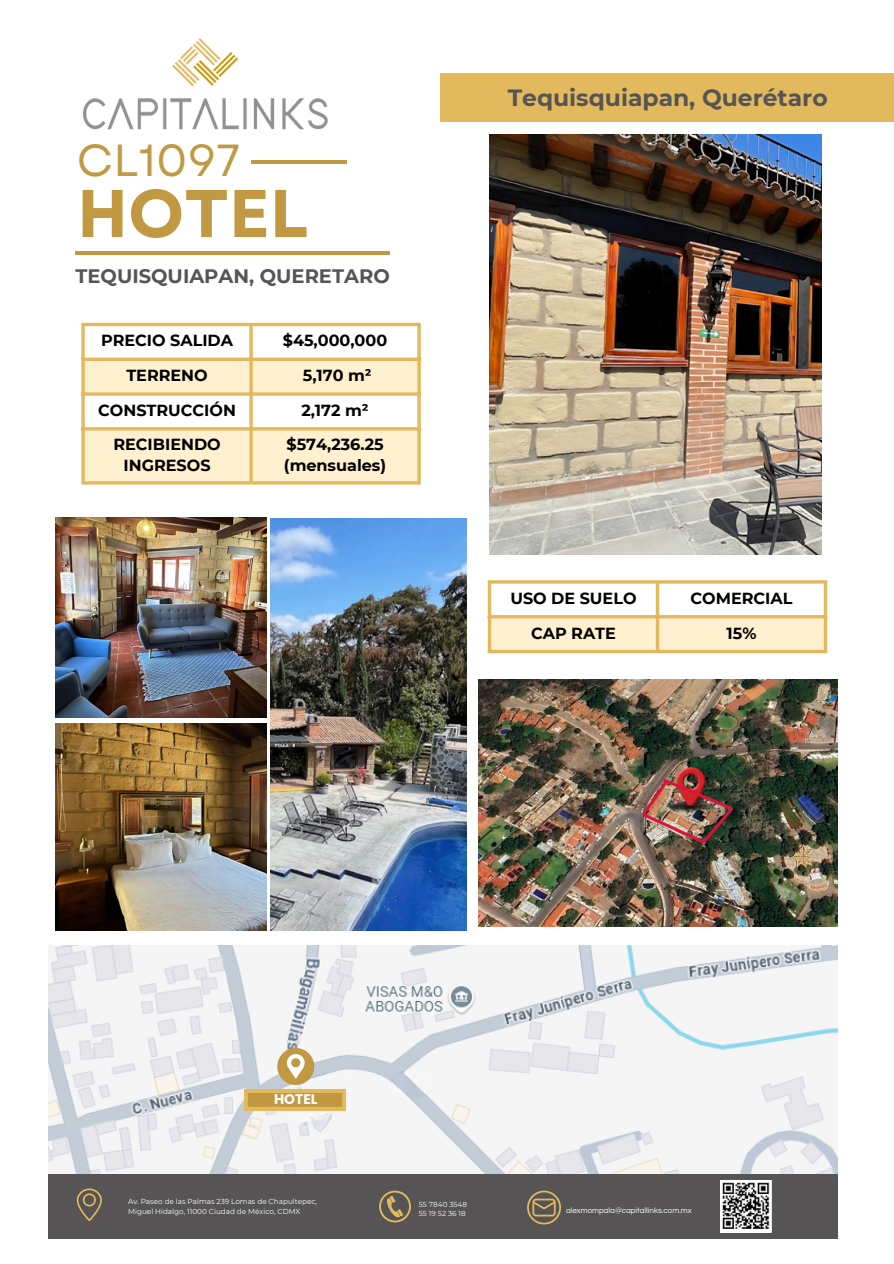
<style>
.page{position:relative;width:894px;height:1264px;background:#fff}
.page>*{position:absolute;margin:0;border:0;box-sizing:border-box;transform-origin:0 0}
.t1{font:700 67.2px "Garet";color:#c29943}
.t2{font:44.85px "Garet";color:#c29943}
.t3{font:700 23.4px "Montserrat";color:#565454}
.t4{font:700 19.5px "Montserrat";color:#565454}
.t5{font:700 16.05px/21.3px "Montserrat";color:#000;text-align:center}
.t6{font:700 13.95px "Poppins";color:#fff}
.t7{font:7.95px "Questrial";color:#fff}
.t8{font:7.2px/9.8px "Montserrat";color:#fff}
</style>
<div class="page">
<img style="left:48px;top:945px;width:789px;height:229px">
<div style="left:48px;top:1174px;width:789px;height:64px;background:#565454"></div>
<img style="left:720px;top:1180px;width:50px;height:52px">
<hr style="left:251px;top:160px;width:96px;height:3px;background:#c29943">
<img style="left:82px;top:38px;width:246px;height:92px">
<hr style="left:75px;top:251px;width:315px;height:4px;background:#c29943">
<svg style="left:85px;top:361px;width:332px;height:120px"></svg>
<svg style="left:81px;top:326px;width:4px;height:155px"></svg>
<svg style="left:249px;top:326px;width:4px;height:155px"></svg>
<hr style="left:417px;top:326px;width:3px;height:155px;background:#e3b95e">
<hr style="left:81px;top:323px;width:339px;height:3px;background:#e3b95e">
<svg style="left:81px;top:357px;width:336px;height:4px"></svg>
<svg style="left:81px;top:392px;width:336px;height:4px"></svg>
<hr style="left:81px;top:427px;width:339px;height:3px;background:#e3b95e">
<hr style="left:81px;top:481px;width:339px;height:3px;background:#e3b95e">
<div style="left:440px;top:73px;width:453px;height:49px;background:#e3b95e"></div>
<svg style="left:491px;top:583px;width:332px;height:67px"></svg>
<svg style="left:487px;top:583px;width:4px;height:67px"></svg>
<svg style="left:655px;top:583px;width:4px;height:67px"></svg>
<hr style="left:823px;top:583px;width:3px;height:67px;background:#e3b95e">
<hr style="left:487px;top:580px;width:339px;height:3px;background:#e3b95e">
<hr style="left:487px;top:615px;width:339px;height:3px;background:#e3b95e">
<hr style="left:487px;top:650px;width:339px;height:3px;background:#e3b95e">
<svg style="left:77px;top:1188px;width:24px;height:33px"></svg>
<svg style="left:379px;top:1190px;width:31px;height:32px"></svg>
<svg style="left:527px;top:1190px;width:33px;height:34px"></svg>
<img style="left:489px;top:134px;width:332px;height:420px">
<svg style="left:244px;top:1047px;width:101px;height:63px"></svg>
<img style="left:271px;top:518px;width:195px;height:412px">
<img style="left:55px;top:517px;width:212px;height:200px">
<img style="left:55px;top:723px;width:212px;height:207px">
<img style="left:478px;top:679px;width:359px;height:247px">
<p class="t2" style="left:77px;top:128px;width:165px">CL1097</p>
<p class="t1" style="left:77px;top:165px;width:233px">HOTEL</p>
<p class="t4" style="left:75px;top:264px;width:315px">TEQUISQUIAPAN, QUERETARO</p>
<h3 class="t5" style="left:101px;top:330px;width:134px">PRECIO SALIDA</h3>
<p class="t5" style="left:283px;top:330px;width:106px">$45,000,000</p>
<h4 class="t5" style="left:126px;top:365px;width:83px">TERRENO</h4>
<p class="t5" style="left:303px;top:365px;width:70px">5,170 m²</p>
<p class="t5" style="left:98px;top:399px;width:139px">CONSTRUCCIÓN</p>
<p class="t5" style="left:301px;top:399px;width:69px">2,172 m²</p>
<p class="t5" style="left:113px;top:433px;width:109px">RECIBIENDO<br>INGRESOS</p>
<p class="t5" style="left:284px;top:433px;width:104px;text-align:left">$574,236.25 (mensuales)</p>
<p class="t3" style="left:507px;top:83px;width:321px">Tequisquiapan, Querétaro</p>
<p class="t5" style="left:510px;top:587px;width:128px">USO DE SUELO</p>
<p class="t5" style="left:690px;top:587px;width:103px">COMERCIAL</p>
<p class="t5" style="left:531px;top:622px;width:86px">CAP RATE</p>
<p class="t5" style="left:726px;top:622px;width:31px">15%</p>
<p class="t6" style="left:274px;top:1089px;width:45px">HOTEL</p>
<h5 class="t8" style="left:128px;top:1196px;width:190px">Av. Paseo de las Palmas 239 Lomas de Chapultepec,<br>Miguel Hidalgo, 11000 Ciudad de México, CDMX</h5>
<p class="t8" style="left:419px;top:1199px;width:50px">55 7840 3548</p>
<p class="t8" style="left:419px;top:1208px;width:48px">55 19 52 36 18</p>
<p class="t7" style="left:566px;top:1206px;width:127px">alexmompala@capitallinks.com.mx</p>
</div>
